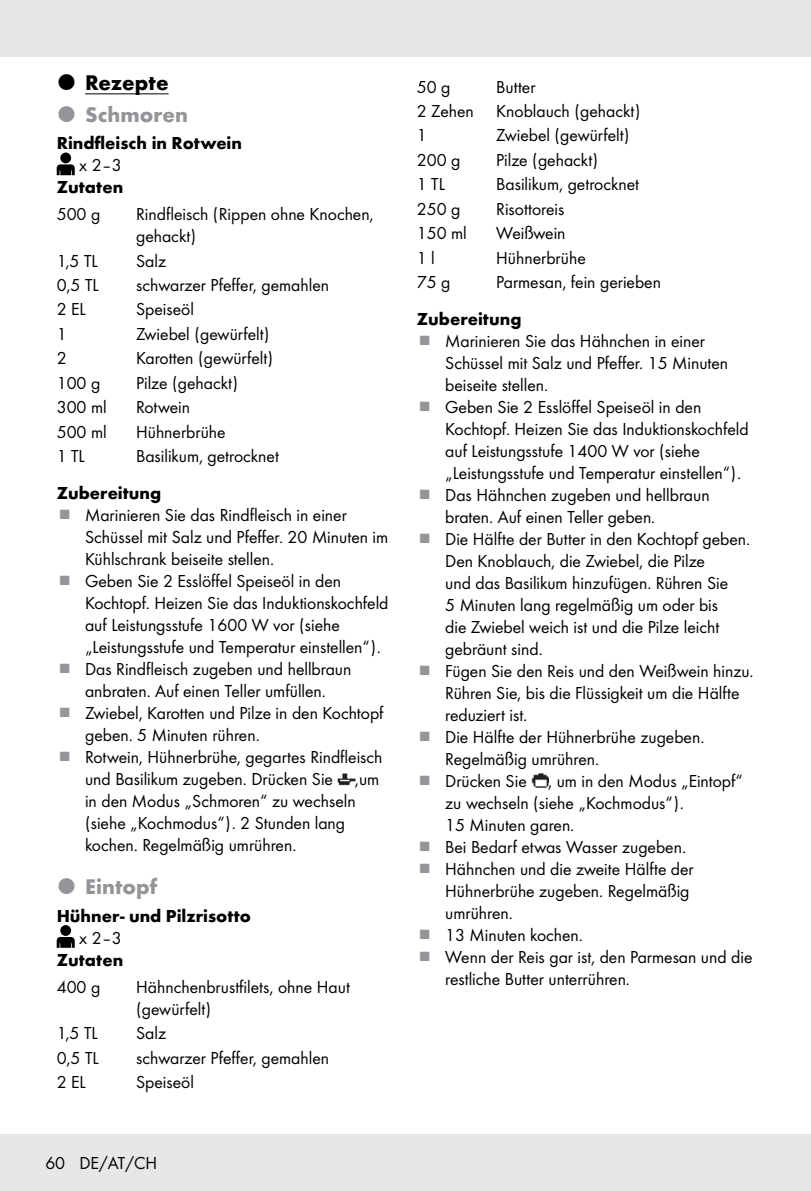
<style>
.page{position:relative;width:811px;height:1191px;background:#fff}
.page>*{position:absolute;margin:0;border:0;box-sizing:border-box;transform-origin:0 0}
.t1{font:700 22px "Futura";color:#939598}
.t2{font:700 22px "Futura";letter-spacing:-.005em;color:#000}
.t3{font:18px/22px "Futura Boo";color:#000}
.t4{font:700 18px "Futura";color:#000}
</style>
<div class="page">
<div style="left:0;top:1134px;width:811px;height:57px;background:#e6e7e8"></div>
<div style="left:0;top:0;width:811px;height:57px;background:#e6e7e8"></div>
<hr style="left:85px;top:93px;width:84px;height:1px;background:#000">
<div style="left:60px;top:152px;width:11px;height:11px;background:#000;border-radius:50%"></div>
<svg style="left:57px;top:164px;width:18px;height:11px"></svg>
<img style="left:337px;top:773px;width:18px;height:12px">
<div style="left:60px;top:925px;width:11px;height:11px;background:#000;border-radius:50%"></div>
<svg style="left:57px;top:937px;width:18px;height:10px"></svg>
<img style="left:531px;top:773px;width:18px;height:14px">
<p class="t2" style="left:85px;top:66px;width:85px">Rezepte</p>
<p class="t1" style="left:85px;top:98px;width:105px">Schmoren</p>
<p class="t4" style="left:57px;top:130px;width:187px">Rindfleisch in Rotwein</p>
<p class="t3" style="left:79px;top:153px;width:44px">x 2–3</p>
<p class="t4" style="left:57px;top:174px;width:68px">Zutaten</p>
<p class="t3" style="left:57px;top:202px;width:45px">500 g</p>
<p class="t3" style="left:136px;top:202px;width:239px">Rindfleisch (Rippen ohne Knochen, gehackt)</p>
<p class="t3" style="left:57px;top:248px;width:42px">1,5 TL</p>
<p class="t3" style="left:136px;top:248px;width:32px">Salz</p>
<p class="t3" style="left:57px;top:273px;width:43px">0,5 TL</p>
<p class="t3" style="left:136px;top:273px;width:194px">schwarzer Pfeffer, gemahlen</p>
<p class="t3" style="left:57px;top:297px;width:31px">2 EL</p>
<p class="t3" style="left:136px;top:297px;width:59px">Speiseöl</p>
<p class="t3" style="left:57px;top:322px;width:11px">1</p>
<p class="t3" style="left:136px;top:322px;width:135px">Zwiebel (gewürfelt)</p>
<p class="t3" style="left:57px;top:346px;width:11px">2</p>
<p class="t3" style="left:136px;top:346px;width:139px">Karotten (gewürfelt)</p>
<p class="t3" style="left:57px;top:371px;width:45px">100 g</p>
<p class="t3" style="left:136px;top:371px;width:103px">Pilze (gehackt)</p>
<p class="t3" style="left:57px;top:395px;width:52px">300 ml</p>
<p class="t3" style="left:136px;top:395px;width:56px">Rotwein</p>
<p class="t3" style="left:57px;top:420px;width:52px">500 ml</p>
<p class="t3" style="left:136px;top:420px;width:91px">Hühnerbrühe</p>
<p class="t3" style="left:57px;top:444px;width:30px">1 TL</p>
<p class="t3" style="left:136px;top:444px;width:144px">Basilikum, getrocknet</p>
<p class="t4" style="left:57px;top:480px;width:106px">Zubereitung</p>
<p class="t3" style="left:85px;top:503px;width:305px">Marinieren Sie das Rindfleisch in einer Schüssel mit Salz und Pfeffer. 20 Minuten im Kühlschrank beiseite stellen.<br>Geben Sie 2 Esslöffel Speiseöl in den Kochtopf. Heizen Sie das Induktionskochfeld auf Leistungsstufe 1600 W vor (siehe „Leistungsstufe und Temperatur einstellen“).<br>Das Rindfleisch zugeben und hellbraun anbraten. Auf einen Teller umfüllen.<br>Zwiebel, Karotten und Pilze in den Kochtopf geben. 5 Minuten rühren.<br>Rotwein, Hühnerbrühe, gegartes Rindfleisch und Basilikum zugeben. Drücken Sie ,um in den Modus „Schmoren“ zu wechseln (siehe „Kochmodus“). 2 Stunden lang kochen. Regelmäßig umrühren.</p>
<p class="t1" style="left:85px;top:870px;width:74px">Eintopf</p>
<p class="t4" style="left:57px;top:902px;width:196px">Hühner- und Pilzrisotto</p>
<p class="t3" style="left:79px;top:926px;width:44px">x 2–3</p>
<p class="t4" style="left:57px;top:946px;width:68px">Zutaten</p>
<p class="t3" style="left:57px;top:974px;width:45px">400 g</p>
<p class="t3" style="left:136px;top:974px;width:215px">Hähnchenbrustfilets, ohne Haut (gewürfelt)</p>
<p class="t3" style="left:57px;top:1021px;width:42px">1,5 TL</p>
<p class="t3" style="left:136px;top:1021px;width:32px">Salz</p>
<p class="t3" style="left:57px;top:1045px;width:43px">0,5 TL</p>
<p class="t3" style="left:136px;top:1045px;width:194px">schwarzer Pfeffer, gemahlen</p>
<p class="t3" style="left:57px;top:1070px;width:31px">2 EL</p>
<p class="t3" style="left:136px;top:1070px;width:59px">Speiseöl</p>
<p class="t3" style="left:45px;top:1151px;width:113px">60 DE/AT/CH</p>
<p class="t3" style="left:417px;top:75px;width:35px">50 g</p>
<p class="t3" style="left:417px;top:73px;width:225px;line-height:24.4px;text-indent:79px">Butter<br>2 Zehen Knoblauch (gehackt)<br>1</p>
<p class="t3" style="left:496px;top:123px;width:135px">Zwiebel (gewürfelt)</p>
<p class="t3" style="left:417px;top:148px;width:45px">200 g</p>
<p class="t3" style="left:496px;top:148px;width:103px">Pilze (gehackt)</p>
<p class="t3" style="left:417px;top:172px;width:30px">1 TL</p>
<p class="t3" style="left:496px;top:172px;width:144px">Basilikum, getrocknet</p>
<p class="t3" style="left:417px;top:197px;width:45px">250 g</p>
<p class="t3" style="left:496px;top:197px;width:70px">Risottoreis</p>
<p class="t3" style="left:417px;top:221px;width:52px">150 ml</p>
<p class="t3" style="left:496px;top:221px;width:71px">Weißwein</p>
<p class="t3" style="left:417px;top:246px;width:20px">1l</p>
<p class="t3" style="left:496px;top:246px;width:91px">Hühnerbrühe</p>
<p class="t3" style="left:417px;top:270px;width:35px">75 g</p>
<p class="t3" style="left:496px;top:270px;width:166px">Parmesan, fein gerieben</p>
<p class="t4" style="left:417px;top:306px;width:106px">Zubereitung</p>
<p class="t3" style="left:445px;top:329px;width:310px">Marinieren Sie das Hähnchen in einer Schüssel mit Salz und Pfeffer. 15 Minuten beiseite stellen.<br>Geben Sie 2 Esslöffel Speiseöl in den Kochtopf. Heizen Sie das Induktionskochfeld auf Leistungsstufe 1400 W vor (siehe „Leistungsstufe und Temperatur einstellen“).<br>Das Hähnchen zugeben und hellbraun braten. Auf einen Teller geben.<br>Die Hälfte der Butter in den Kochtopf geben.<br>Den Knoblauch, die Zwiebel, die Pilze<br>und das Basilikum hinzufügen. Rühren Sie<br>5 Minuten lang regelmäßig um oder bis<br>die Zwiebel weich ist und die Pilze leicht gebräunt sind.<br>Fügen Sie den Reis und den Weißwein hinzu.<br>Rühren Sie, bis die Flüssigkeit um die Hälfte reduziert ist.<br>Die Hälfte der Hühnerbrühe zugeben.<br>Regelmäßig umrühren.<br>Drücken Sie , um in den Modus „Eintopf“ zu wechseln (siehe „Kochmodus“).<br>15 Minuten garen.<br>Bei Bedarf etwas Wasser zugeben.<br>Hähnchen und die zweite Hälfte der Hühnerbrühe zugeben. Regelmäßig umrühren.<br>13 Minuten kochen.<br>Wenn der Reis gar ist, den Parmesan und die restliche Butter unterrühren.</p>
</div>
